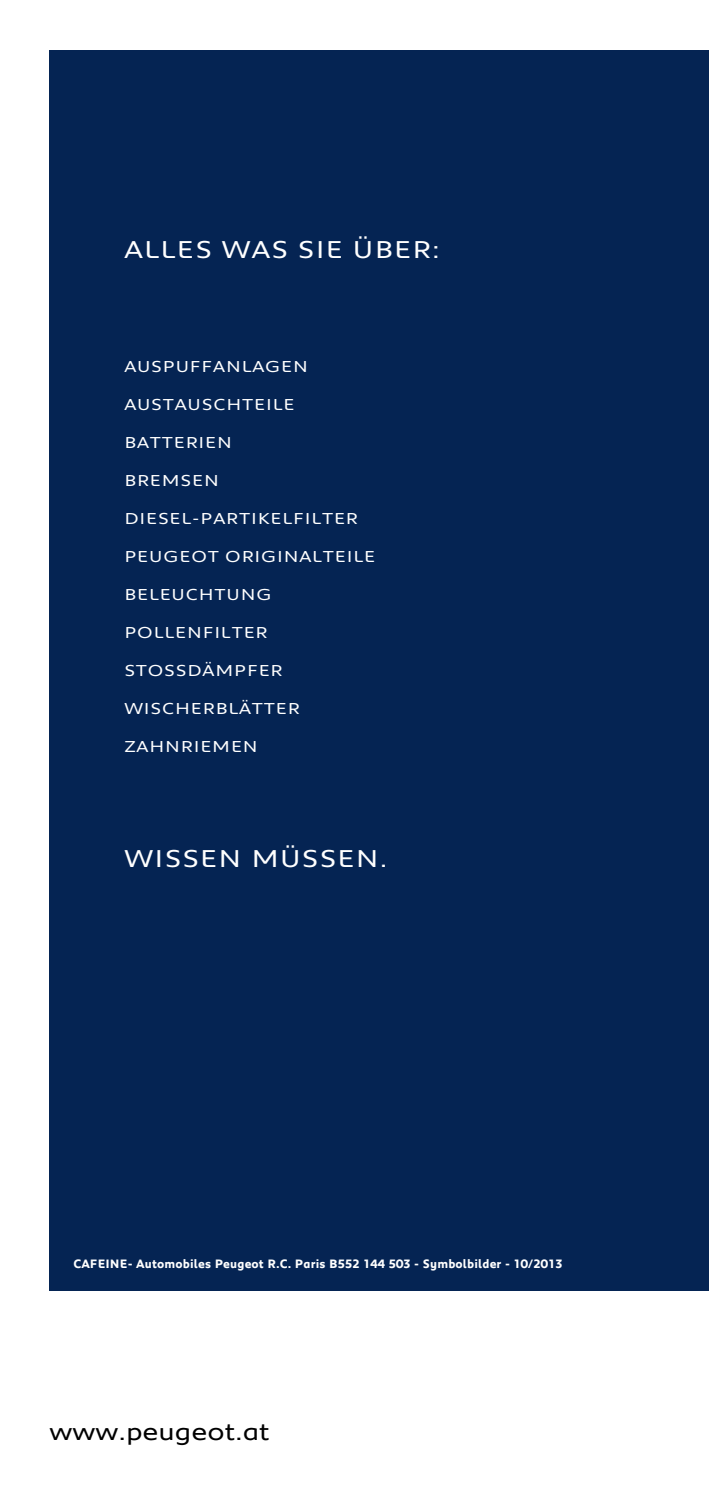
<style>
.page{position:relative;width:709px;height:1489px;background:#fff}
.page>*{position:absolute;margin:0;border:0;box-sizing:border-box;transform-origin:0 0}
.t1{font:25px "Peugeot Expanded";letter-spacing:.05em;color:#fff}
.t2{font:25px "Peugeot Expanded";color:#000}
.t3{font:16.25px "Peugeot Expanded";letter-spacing:.05em;color:#fff}
.t4{font:700 12.5px "Peugeot";letter-spacing:.01em;color:#fff}
</style>
<div class="page">
<div style="left:50px;top:50px;width:659px;height:1240px;background:#052453"></div>
<h1 class="t1" style="left:124px;top:232px;width:317px">ALLES WAS SIE ÜBER:</h1>
<p class="t3" style="left:124px;top:355px;width:185px">AUSPUFFANLAGEN</p>
<p class="t3" style="left:124px;top:393px;width:172px">AUSTAUSCHTEILE</p>
<p class="t3" style="left:124px;top:431px;width:109px">BATTERIEN</p>
<p class="t3" style="left:124px;top:469px;width:96px">BREMSEN</p>
<p class="t3" style="left:124px;top:507px;width:235px">DIESEL-PARTIKELFILTER</p>
<p class="t3" style="left:124px;top:545px;width:252px">PEUGEOT ORIGINALTEILE</p>
<p class="t3" style="left:124px;top:583px;width:149px">BELEUCHTUNG</p>
<p class="t3" style="left:124px;top:621px;width:145px">POLLENFILTER</p>
<p class="t3" style="left:124px;top:659px;width:160px">STOSSDÄMPFER</p>
<p class="t3" style="left:124px;top:697px;width:177px">WISCHERBLÄTTER</p>
<p class="t3" style="left:124px;top:735px;width:135px">ZAHNRIEMEN</p>
<h1 class="t1" style="left:124px;top:840px;width:265px">WISSEN MÜSSEN.</h1>
<p class="t4" style="left:73px;top:1255px;width:491px">CAFEINE- Automobiles Peugeot R.C. Paris B552 144 503 - Symbolbilder - 10/2013</p>
<h1 class="t2" style="left:50px;top:1413px;width:221px">www.peugeot.at</h1>
</div>
